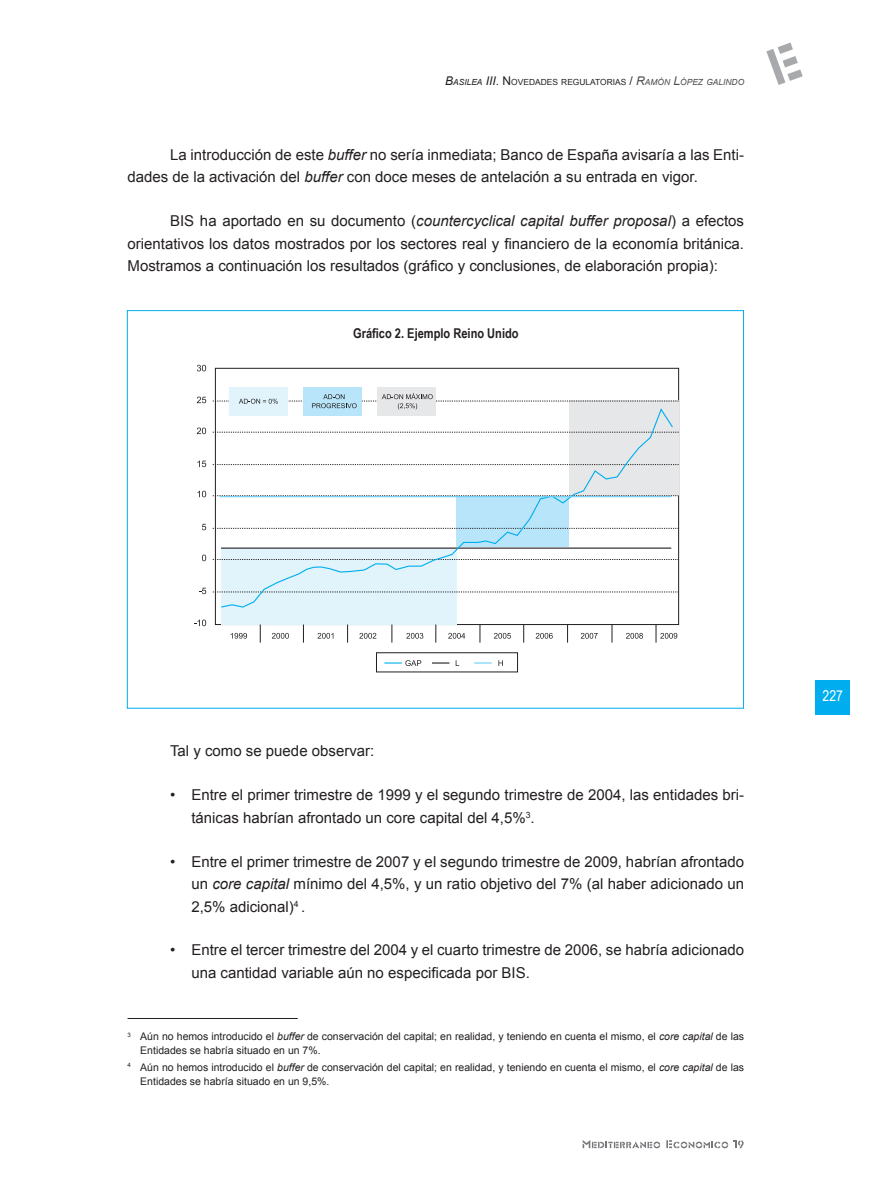
<style>
.page{position:relative;width:893px;height:1191px;background:#fff}
.page>*{position:absolute;margin:0;border:0;box-sizing:border-box;transform-origin:0 0}
.t1{font:15px/22.5px "Arial";color:#231f20}
.t2{font:15px "Arial Narrow";color:#fff}
.t3{font:700 13.5px "Arial Narrow";color:#231f20}
.t4{font:10.5px/14.2px "Arial";color:#231f20}
.t5{font:8.4px "Arial";color:#231f20}
.s1{font-style:italic;font-size:12px}
.s2{font-style:italic}
.s3{font-size:12px}
.s4{font-style:italic;font-size:12px;color:#4b4c4d}
.s5{font-style:italic;color:#4b4c4d}
</style>
<div class="page">
<svg style="left:583px;top:1140px;width:77px;height:8px"></svg>
<svg style="left:666px;top:1140px;width:78px;height:8px"></svg>
<svg style="left:766px;top:43px;width:37px;height:42px"></svg>
<div style="left:816px;top:680px;width:34px;height:34px;background:#00aeef"></div>
<div style="left:221px;top:548px;width:235px;height:76px;background:#e1f4fc"></div>
<div style="left:569px;top:400px;width:110px;height:96px;background:#e6e7e9"></div>
<svg style="left:213px;top:432px;width:466px;height:1px"></svg>
<svg style="left:213px;top:464px;width:466px;height:1px"></svg>
<svg style="left:213px;top:495px;width:466px;height:1px"></svg>
<svg style="left:213px;top:528px;width:466px;height:1px"></svg>
<svg style="left:213px;top:559px;width:466px;height:1px"></svg>
<svg style="left:213px;top:591px;width:466px;height:1px"></svg>
<svg style="left:220px;top:409px;width:454px;height:199px"></svg>
<hr style="left:220px;top:496px;width:451px;height:1px;background:#6bcff6">
<svg style="left:197px;top:365px;width:9px;height:6px"></svg>
<svg style="left:197px;top:397px;width:9px;height:6px"></svg>
<svg style="left:197px;top:427px;width:9px;height:7px"></svg>
<svg style="left:197px;top:460px;width:9px;height:7px"></svg>
<svg style="left:198px;top:491px;width:8px;height:6px"></svg>
<svg style="left:202px;top:524px;width:4px;height:6px"></svg>
<svg style="left:202px;top:554px;width:4px;height:7px"></svg>
<svg style="left:199px;top:587px;width:7px;height:7px"></svg>
<svg style="left:194px;top:619px;width:12px;height:7px"></svg>
<svg style="left:260px;top:624px;width:1px;height:18px"></svg>
<svg style="left:231px;top:633px;width:16px;height:5px"></svg>
<svg style="left:303px;top:624px;width:1px;height:18px"></svg>
<svg style="left:347px;top:624px;width:1px;height:18px"></svg>
<svg style="left:392px;top:624px;width:1px;height:18px"></svg>
<svg style="left:436px;top:624px;width:1px;height:18px"></svg>
<svg style="left:480px;top:624px;width:1px;height:18px"></svg>
<svg style="left:523px;top:624px;width:1px;height:18px"></svg>
<svg style="left:567px;top:624px;width:1px;height:18px"></svg>
<svg style="left:612px;top:624px;width:1px;height:18px"></svg>
<svg style="left:272px;top:633px;width:17px;height:5px"></svg>
<svg style="left:317px;top:633px;width:16px;height:5px"></svg>
<svg style="left:359px;top:633px;width:17px;height:5px"></svg>
<svg style="left:406px;top:633px;width:17px;height:5px"></svg>
<svg style="left:448px;top:633px;width:17px;height:5px"></svg>
<svg style="left:494px;top:633px;width:17px;height:5px"></svg>
<svg style="left:536px;top:633px;width:17px;height:5px"></svg>
<svg style="left:581px;top:633px;width:17px;height:5px"></svg>
<svg style="left:626px;top:633px;width:17px;height:5px"></svg>
<svg style="left:656px;top:624px;width:21px;height:18px"></svg>
<div style="left:229px;top:387px;width:59px;height:28px;background:#e1f4fc"></div>
<div style="left:377px;top:387px;width:59px;height:28px;background:#e6e7e9"></div>
<div style="left:303px;top:387px;width:59px;height:28px;background:#b9e5fa"></div>
<svg style="left:213px;top:393px;width:466px;height:16px"></svg>
<svg style="left:432px;top:662px;width:17px;height:1px"></svg>
<svg style="left:474px;top:662px;width:18px;height:1px"></svg>
<svg style="left:384px;top:660px;width:37px;height:6px"></svg>
<svg style="left:498px;top:660px;width:5px;height:6px"></svg>
<div style="left:376px;top:652px;width:142px;height:20px;border:1px solid #231f20"></div>
<hr style="left:128px;top:1018px;width:170px;height:1px;background:#231f20">
<p class="t5" style="left:445px;top:77px;width:301px"><span class="s1">B</span><span class="s2">ASILEA</span> <span class="s1">III</span><span class="s3">. N</span> OVEDADES REGULATORIAS <span class="s3">/</span> <span class="s4">R</span><span class="s5">AMÓN</span> <span class="s4">L</span><span class="s5">ÓPEZ GALINDO</span></p>
<p class="t1" style="left:128px;top:143px;width:618px;text-indent:43px">La introducción de este <span class="s2">buffer</span> no sería inmediata; Banco de España avisaría a las Enti&shy;dades de la activación del <span class="s2">buffer</span> con doce meses de antelación a su entrada en vigor.</p>
<p class="t1" style="left:128px;top:210px;width:618px;text-align:justify;text-indent:43px">BIS ha aportado en su documento (<span class="s2">countercyclical capital buffer proposal</span>) a efectos orientativos los datos mostrados por los sectores real y financiero de la economía británica.<br>Mostramos a continuación los resultados (gráfico y conclusiones, de elaboración propia):</p>
<p class="t3" style="left:353px;top:323px;width:167px">Gráfico 2. Ejemplo Reino Unido</p>
<p class="t1" style="left:170px;top:740px;width:206px">Tal y como se puede observar:</p>
<p class="t1" style="left:191px;top:784px;width:554px;text-indent:-21px">• Entre el primer trimestre de 1999 y el segundo trimestre de 2004, las entidades bri&shy;tánicas habrían afrontado un core capital del 4,5%<sup>3</sup>.</p>
<p class="t1" style="left:191px;top:850px;width:554px;text-align:justify;text-indent:-21px">• Entre el primer trimestre de 2007 y el segundo trimestre de 2009, habrían afrontado un <span class="s2">core capital</span> mínimo del 4,5%, y un ratio objetivo del 7% (al haber adicionado un 2,5% adicional)<sup>4</sup> .</p>
<p class="t1" style="left:191px;top:939px;width:554px;text-indent:-21px">• Entre el tercer trimestre del 2004 y el cuarto trimestre de 2006, se habría adicionado una cantidad variable aún no especificada por BIS.</p>
<p class="t4" style="left:140px;top:1029px;width:605px;text-indent:-13px"><sup>3</sup> Aún no hemos introducido el <span class="s2">buffer</span> de conservación del capital; en realidad, y teniendo en cuenta el mismo, el <span class="s2">core capital</span> de las<br>Entidades se habría situado en un 7%.</p>
<p class="t4" style="left:140px;top:1060px;width:605px;text-indent:-13px"><sup>4</sup> Aún no hemos introducido el <span class="s2">buffer</span> de conservación del capital; en realidad, y teniendo en cuenta el mismo, el <span class="s2">core capital</span> de las<br>Entidades se habría situado en un 9,5%.</p>
<p class="t2" style="left:823px;top:685px;width:22px">227</p>
</div>
